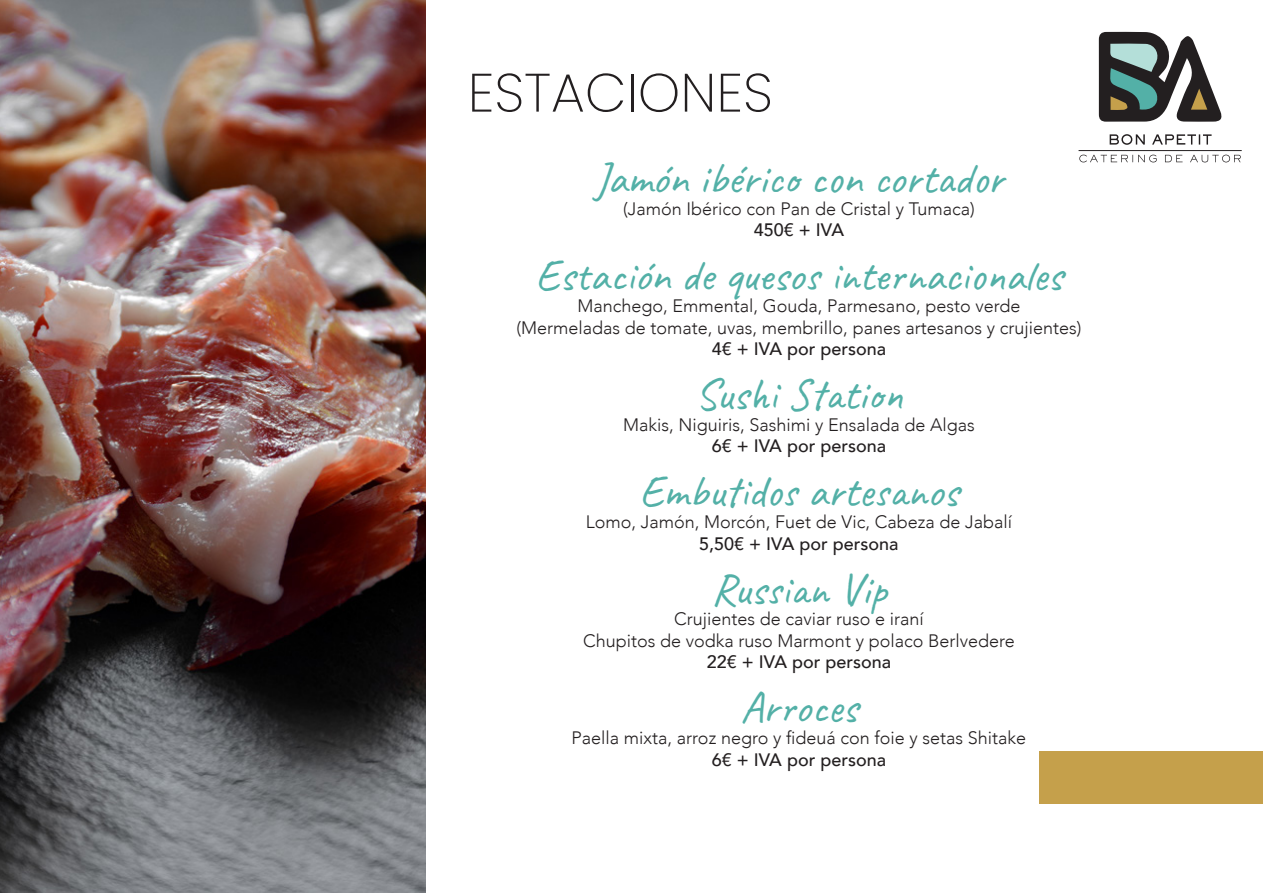
<style>
.page{position:relative;width:1263px;height:893px;background:#fff}
.page>*{position:absolute;margin:0;border:0;box-sizing:border-box;transform-origin:0 0}
.t1{font:200 54px "Poppins";color:#231f20}
.t2{font:45px "Caveat";color:#53b0a7}
.t3{font:300 18px/21.6px "Avenir";color:#231f20;text-align:center}
.t4{font:500 18px "Avenir";color:#231f20}
</style>
<div class="page">
<svg style="left:1099px;top:32px;width:123px;height:90px"></svg>
<hr style="left:1078px;top:150px;width:164px;height:1px;background:#231f20">
<svg style="left:1079px;top:155px;width:162px;height:7px"></svg>
<svg style="left:1110px;top:134px;width:101px;height:11px"></svg>
<div style="left:1040px;top:752px;width:223px;height:52px;background:#c5a04b"></div>
<img style="left:0;top:0;width:425px;height:893px">
<h1 class="t1" style="left:468px;top:61px;width:307px">ESTACIONES</h1>
<h2 class="t2" style="left:594px;top:150px;width:411px">Jamón ibérico con cortador</h2>
<p class="t3" style="left:623px;top:198px;width:353px">(Jamón Ibérico con Pan de Cristal y Tumaca)</p>
<p class="t4" style="left:754px;top:214px;width:92px">450€ + IVA</p>
<h2 class="t2" style="left:535px;top:247px;width:528px">Estación de quesos internacionales</h2>
<p class="t3" style="left:516px;top:295px;width:566px">Manchego, Emmental, Gouda, Parmesano, pesto verde<br>(Mermeladas de tomate, uvas, membrillo, panes artesanos y crujientes)</p>
<p class="t4" style="left:712px;top:333px;width:176px">4€ + IVA por persona</p>
<h2 class="t2" style="left:695px;top:366px;width:209px">Sushi Station</h2>
<p class="t3" style="left:623px;top:414px;width:353px">Makis, Niguiris, Sashimi y Ensalada de Algas</p>
<p class="t4" style="left:712px;top:430px;width:176px">6€ + IVA por persona</p>
<h2 class="t2" style="left:639px;top:463px;width:321px">Embutidos artesanos</h2>
<p class="t3" style="left:586px;top:511px;width:428px">Lomo, Jamón, Morcón, Fuet de Vic, Cabeza de Jabalí</p>
<p class="t4" style="left:699px;top:528px;width:201px">5,50€ + IVA por persona</p>
<h2 class="t2" style="left:711px;top:560px;width:177px">Russian Vip</h2>
<p class="t3" style="left:583px;top:608px;width:433px">Crujientes de caviar ruso e iraní<br>Chupitos de vodka ruso Marmont y polaco Berlvedere</p>
<p class="t4" style="left:707px;top:646px;width:186px">22€ + IVA por persona</p>
<h2 class="t2" style="left:740px;top:679px;width:119px">Arroces</h2>
<p class="t3" style="left:572px;top:727px;width:456px">Paella mixta, arroz negro y fideuá con foie y setas Shitake</p>
<p class="t4" style="left:712px;top:744px;width:176px">6€ + IVA por persona</p>
</div>
